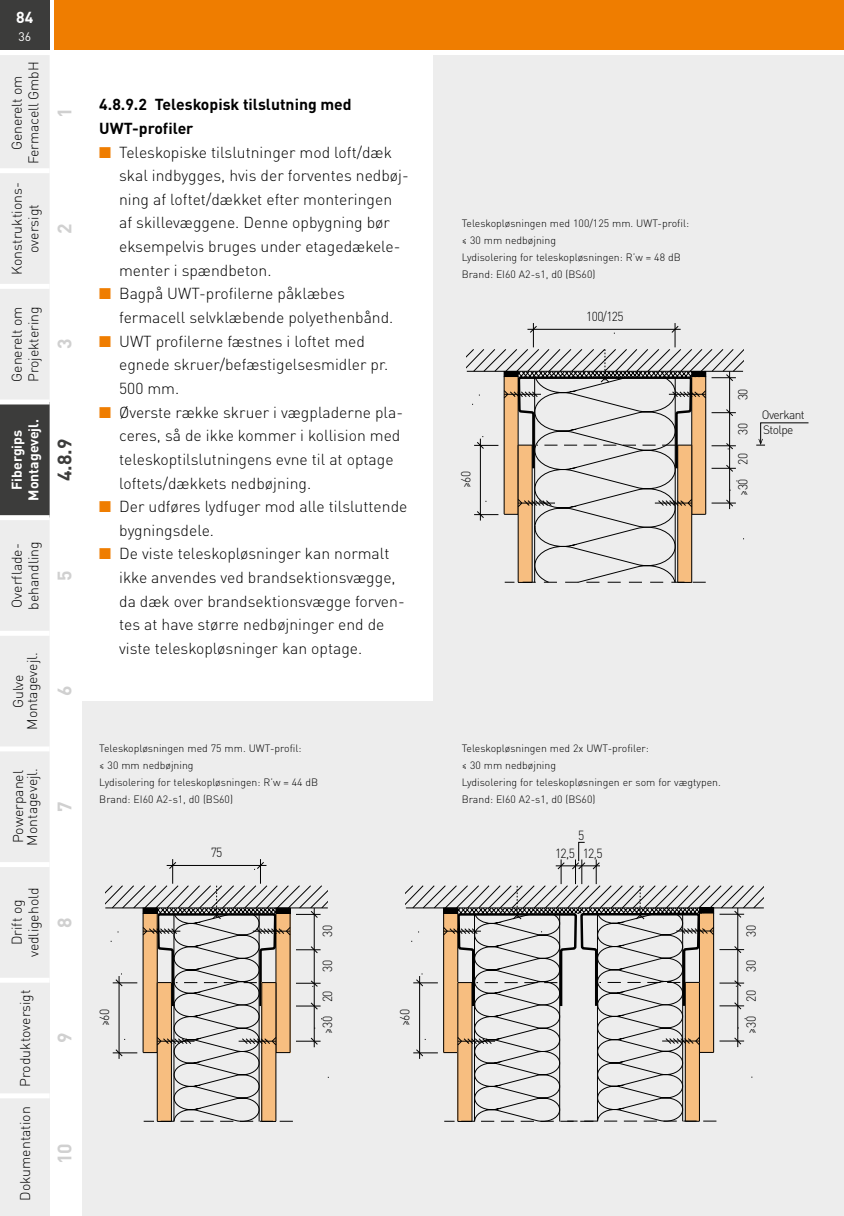
<style>
.page{position:relative;width:844px;height:1216px;background:#fff}
.page>*{position:absolute;margin:0;border:0;box-sizing:border-box;transform-origin:0 0}
.t1{font:700 19.25px "DIN Pro";color:#d0d0d0}
.t2{font:700 19.25px "DIN Pro";color:#3c3c3b}
.t3{font:300 15.75px/23.6px "DIN Pro";color:#000}
.t4{font:700 15.75px/23.6px "DIN Pro";color:#000}
.t5{font:700 15.75px "DIN Pro";color:#fff}
.t6{font:300 14px/16.8px "DIN Pro";color:#000;text-align:center}
.t7{font:700 14px/16.8px "DIN Pro";color:#fff;text-align:center}
.t8{font:300 13.12px "DIN Pro";letter-spacing:-.05em;color:#000;scale:.92 1}
.t9{font:300 12.95px "DIN Pro";letter-spacing:-.05em;color:#000;scale:.92 1}
.t10{font:12.25px "DIN Pro";color:#fff}
.t11{font:300 12.08px/14.9px "DIN Pro";letter-spacing:-.05em;color:#000}
.t12{font:300 10.5px/17.2px "DIN Pro";color:#000}
.s1{color:#ef7d00}
</style>
<div class="page">
<div style="left:0;top:0;width:50px;height:50px;background:#3c3c3b"></div>
<div style="left:55px;top:0;width:788px;height:50px;background:#ef7d00"></div>
<div style="left:433px;top:55px;width:410px;height:1160px;background:#ededed"></div>
<div style="left:82px;top:701px;width:761px;height:514px;background:#ededed"></div>
<svg style="left:105px;top:859px;width:224px;height:262px"></svg>
<svg style="left:466px;top:323px;width:277px;height:260px"></svg>
<svg style="left:756px;top:422px;width:53px;height:24px"></svg>
<svg style="left:405px;top:841px;width:358px;height:280px"></svg>
<div style="left:0;top:1209px;width:50px;height:6px;background:#ededed"></div>
<div style="left:0;top:1095px;width:50px;height:116px;background:#ededed"></div>
<div style="left:0;top:980px;width:50px;height:115px;background:#ededed"></div>
<svg style="left:0;top:55px;width:50px;height:922px;background:#d7d7d7"></svg>
<div style="left:0;top:1093px;width:50px;height:5px;background:#fff"></div>
<div style="left:0;top:977px;width:50px;height:5px;background:#fff"></div>
<div style="left:0;top:862px;width:50px;height:5px;background:#fff"></div>
<div style="left:0;top:746px;width:50px;height:5px;background:#fff"></div>
<div style="left:0;top:630px;width:50px;height:5px;background:#fff"></div>
<div style="left:0;top:515px;width:50px;height:5px;background:#fff"></div>
<div style="left:0;top:399px;width:50px;height:5px;background:#fff"></div>
<div style="left:0;top:284px;width:50px;height:5px;background:#fff"></div>
<div style="left:0;top:168px;width:50px;height:5px;background:#fff"></div>
<p class="t5" style="left:16px;top:5px;width:19px">84</p>
<p class="t10" style="left:18px;top:26px;width:14px">36</p>
<p class="t6" style="left:7px;top:164px;width:104px;rotate:-90deg">Generelt om<br>Fermacell GmbH</p>
<p class="t6" style="left:7px;top:275px;width:94px;rotate:-90deg">Konstruktions&shy;oversigt</p>
<p class="t6" style="left:7px;top:382px;width:77px;text-align:left;rotate:-90deg">Generelt om<br>Projektering</p>
<p class="t1" style="left:48px;top:118px;width:12px;rotate:-90deg">1</p>
<p class="t1" style="left:48px;top:234px;width:12px;rotate:-90deg">2</p>
<p class="t1" style="left:48px;top:349px;width:12px;rotate:-90deg">3</p>
<p class="t7" style="left:7px;top:500px;width:83px;rotate:-90deg">Fibergips<br>Montagevejl.</p>
<p class="t2" style="left:48px;top:481px;width:44px;rotate:-90deg">4.8.9</p>
<p class="t6" style="left:7px;top:609px;width:70px;text-align:left;rotate:-90deg">Overflade&shy;behandling</p>
<p class="t1" style="left:48px;top:580px;width:12px;rotate:-90deg">5</p>
<p class="t6" style="left:10px;top:730px;width:79px;line-height:14px;rotate:-90deg">Gulve<br>Montagevejl.</p>
<p class="t6" style="left:10px;top:845px;width:79px;line-height:14px;text-align:left;rotate:-90deg">Powerpanel<br>Montagevejl.</p>
<p class="t1" style="left:48px;top:696px;width:12px;rotate:-90deg">6</p>
<p class="t1" style="left:48px;top:812px;width:12px;rotate:-90deg">7</p>
<p class="t6" style="left:7px;top:957px;width:71px;rotate:-90deg">Drift og vedligehold</p>
<p class="t6" style="left:15px;top:1086px;width:99px;rotate:-90deg">Produktoversigt</p>
<p class="t6" style="left:15px;top:1200px;width:96px;rotate:-90deg">Dokumentation</p>
<p class="t1" style="left:48px;top:927px;width:12px;rotate:-90deg">8</p>
<p class="t1" style="left:48px;top:1043px;width:12px;rotate:-90deg">9</p>
<p class="t1" style="left:48px;top:1164px;width:22px;rotate:-90deg">10</p>
<p class="t4" style="left:99px;top:91px;width:254px">4.8.9.2 Teleskopisk tilslutning med<br>UWT-profiler</p>
<p class="t3" style="left:119px;top:139px;width:291px;text-indent:-20px"><span class="s1">■</span> Teleskopiske tilslutninger mod loft/dæk skal indbygges, hvis der forventes nedbøj&shy;ning af loftet/dækket efter monteringen af skillevæggene. Denne opbygning bør eksempelvis bruges under etagedækele&shy;menter i spændbeton.</p>
<p class="t3" style="left:119px;top:280px;width:276px;text-indent:-20px"><span class="s1">■</span> Bagpå UWT-profilerne påklæbes fermacell selvklæbende polyethenbånd.</p>
<p class="t3" style="left:119px;top:328px;width:271px;text-indent:-20px"><span class="s1">■</span> UWT profilerne fæstnes i loftet med egnede skruer/befæstigelsesmidler pr.<br>500 mm.</p>
<p class="t3" style="left:119px;top:399px;width:285px;text-indent:-20px"><span class="s1">■</span> Øverste række skruer i vægpladerne pla&shy;ceres, så de ikke kommer i kollision med teleskoptilslutningens evne til at optage loftets/dækkets nedbøjning.</p>
<p class="t3" style="left:119px;top:493px;width:290px;text-indent:-20px"><span class="s1">■</span> Der udføres lydfuger mod alle tilsluttende bygningsdele.</p>
<p class="t3" style="left:119px;top:540px;width:287px;text-indent:-20px"><span class="s1">■</span> De viste teleskopløsninger kan normalt ikke anvendes ved brandsektionsvægge, da dæk over brandsektionsvægge forven&shy;tes at have større nedbøjninger end de viste teleskopløsninger kan optage.</p>
<p class="t12" style="left:99px;top:738px;width:220px">Teleskopløsningen med 75 mm. UWT-profil:<br>≤ 30 mm nedbøjning<br>Lydisolering for teleskopløsningen: R’w = 44 dB Brand: EI60 A2-s1, d0 (BS60)</p>
<p class="t8" style="left:94px;top:1026px;width:20px;rotate:-90deg">≥60</p>
<p class="t8" style="left:211px;top:842px;width:14px">75</p>
<p class="t8" style="left:317px;top:937px;width:14px;rotate:-90deg">30</p>
<p class="t8" style="left:317px;top:971px;width:14px;rotate:-90deg">30</p>
<p class="t8" style="left:317px;top:1002px;width:14px;rotate:-90deg">20</p>
<p class="t8" style="left:317px;top:1033px;width:20px;rotate:-90deg">≥30</p>
<p class="t8" style="left:394px;top:1026px;width:20px;rotate:-90deg">≥60</p>
<p class="t12" style="left:461px;top:214px;width:229px">Teleskopløsningen med 100/125 mm. UWT-profil: ≤ 30 mm nedbøjning<br>Lydisolering for teleskopløsningen: R’w = 48 dB Brand: EI60 A2-s1, d0 (BS60)</p>
<p class="t9" style="left:455px;top:488px;width:20px;rotate:-90deg">≥60</p>
<p class="t9" style="left:586px;top:306px;width:42px">100/125</p>
<p class="t9" style="left:732px;top:400px;width:14px;rotate:-90deg">30</p>
<p class="t9" style="left:732px;top:434px;width:14px;rotate:-90deg">30</p>
<p class="t9" style="left:732px;top:464px;width:14px;rotate:-90deg">20</p>
<p class="t9" style="left:732px;top:495px;width:20px;rotate:-90deg">≥30</p>
<p class="t11" style="left:761px;top:406px;width:44px">Overkant<br>Stolpe</p>
<p class="t12" style="left:461px;top:738px;width:260px">Teleskopløsningen med 2x UWT-profiler:<br>≤ 30 mm nedbøjning<br>Lydisolering for teleskopløsningen er som for vægtypen.<br>Brand: EI60 A2-s1, d0 (BS60)</p>
<p class="t8" style="left:578px;top:824px;width:8px">5</p>
<p class="t8" style="left:555px;top:842px;width:53px">12,5 12,5</p>
<p class="t8" style="left:740px;top:936px;width:14px;rotate:-90deg">30</p>
<p class="t8" style="left:740px;top:971px;width:14px;rotate:-90deg">30</p>
<p class="t8" style="left:740px;top:1002px;width:14px;rotate:-90deg">20</p>
<p class="t8" style="left:740px;top:1033px;width:20px;rotate:-90deg">≥30</p>
</div>
